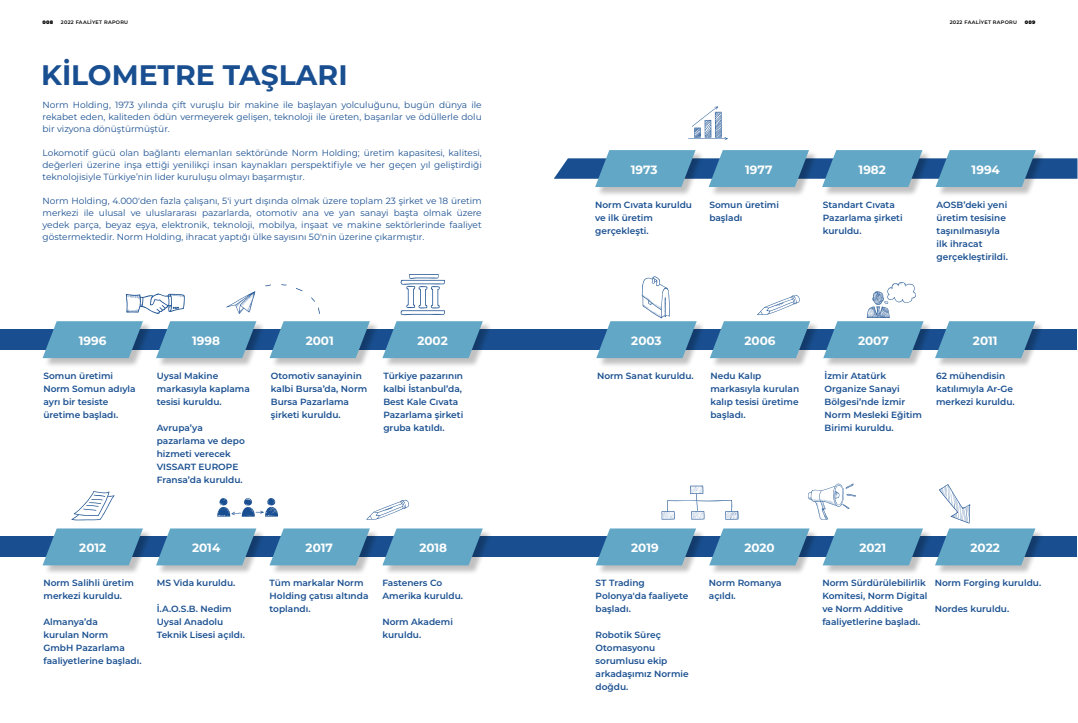
<style>
.page{position:relative;width:1078px;height:723px;background:#fff}
.page>*{position:absolute;margin:0;border:0;box-sizing:border-box;transform-origin:0 0}
.t1{font:700 28.2px "Montserrat";color:#194f90}
.t2{font:700 12px "Montserrat";color:#fff}
.t3{font:600 9px/13px "Montserrat";color:#194f90}
.t4{font:9px/12px "Montserrat";color:#194f90;text-align:justify}
.t5{font:600 5px "Montserrat";letter-spacing:.05em;color:#000}
.t6{font:900 5px "Montserrat";letter-spacing:.05em;color:#000}
</style>
<div class="page">
<div style="left:0;top:329px;width:1077px;height:21px;background:#194f90"></div>
<div style="left:383px;top:322px;width:109px;height:46px;background:#000;opacity:.25"></div>
<svg style="left:382px;top:321px;width:100px;height:37px"></svg>
<div style="left:597px;top:322px;width:109px;height:46px;background:#000;opacity:.25"></div>
<div style="left:710px;top:322px;width:109px;height:46px;background:#000;opacity:.25"></div>
<svg style="left:710px;top:321px;width:100px;height:37px"></svg>
<div style="left:824px;top:322px;width:109px;height:46px;background:#000;opacity:.25"></div>
<div style="left:596px;top:151px;width:109px;height:46px;background:#000;opacity:.25"></div>
<div style="left:709px;top:151px;width:109px;height:46px;background:#000;opacity:.25"></div>
<div style="left:822px;top:151px;width:109px;height:46px;background:#000;opacity:.25"></div>
<div style="left:43px;top:322px;width:110px;height:46px;background:#000;opacity:.25"></div>
<svg style="left:43px;top:321px;width:100px;height:37px"></svg>
<div style="left:157px;top:322px;width:109px;height:46px;background:#000;opacity:.25"></div>
<svg style="left:156px;top:321px;width:100px;height:37px"></svg>
<div style="left:270px;top:322px;width:109px;height:46px;background:#000;opacity:.25"></div>
<svg style="left:269px;top:321px;width:101px;height:37px"></svg>
<div style="left:0;top:537px;width:1077px;height:20px;background:#194f90"></div>
<div style="left:383px;top:529px;width:109px;height:46px;background:#000;opacity:.25"></div>
<svg style="left:382px;top:528px;width:100px;height:37px"></svg>
<div style="left:43px;top:529px;width:110px;height:46px;background:#000;opacity:.25"></div>
<svg style="left:43px;top:528px;width:100px;height:37px"></svg>
<div style="left:596px;top:529px;width:109px;height:46px;background:#000;opacity:.25"></div>
<svg style="left:595px;top:528px;width:101px;height:37px"></svg>
<div style="left:157px;top:529px;width:109px;height:46px;background:#000;opacity:.25"></div>
<svg style="left:156px;top:528px;width:100px;height:37px"></svg>
<div style="left:710px;top:529px;width:109px;height:46px;background:#000;opacity:.25"></div>
<svg style="left:709px;top:528px;width:100px;height:37px"></svg>
<div style="left:270px;top:529px;width:109px;height:46px;background:#000;opacity:.25"></div>
<svg style="left:269px;top:528px;width:101px;height:37px"></svg>
<div style="left:823px;top:529px;width:109px;height:46px;background:#000;opacity:.25"></div>
<svg style="left:822px;top:528px;width:100px;height:37px"></svg>
<div style="left:935px;top:529px;width:109px;height:46px;background:#000;opacity:.25"></div>
<div style="left:936px;top:151px;width:109px;height:46px;background:#000;opacity:.25"></div>
<svg style="left:553px;top:150px;width:524px;height:37px"></svg>
<div style="left:935px;top:322px;width:109px;height:46px;background:#000;opacity:.25"></div>
<svg style="left:935px;top:321px;width:100px;height:37px"></svg>
<svg style="left:688px;top:106px;width:39px;height:34px"></svg>
<svg style="left:126px;top:293px;width:59px;height:21px"></svg>
<svg style="left:226px;top:291px;width:29px;height:23px"></svg>
<svg style="left:311px;top:297px;width:9px;height:17px"></svg>
<svg style="left:400px;top:274px;width:45px;height:41px"></svg>
<svg style="left:596px;top:276px;width:100px;height:82px"></svg>
<svg style="left:757px;top:295px;width:42px;height:20px"></svg>
<svg style="left:366px;top:500px;width:43px;height:20px"></svg>
<svg style="left:823px;top:282px;width:100px;height:76px"></svg>
<svg style="left:71px;top:491px;width:44px;height:30px"></svg>
<svg style="left:217px;top:498px;width:61px;height:19px"></svg>
<svg style="left:661px;top:485px;width:77px;height:35px"></svg>
<svg style="left:807px;top:483px;width:49px;height:37px"></svg>
<svg style="left:934px;top:484px;width:101px;height:81px"></svg>
<p class="t6" style="left:43px;top:18px;width:12px">008</p>
<p class="t5" style="left:61px;top:18px;width:69px">2022 FAALIYET RAPORU</p>
<p class="t5" style="left:949px;top:18px;width:69px">2022 FAALIYET RAPORU</p>
<p class="t6" style="left:1024px;top:18px;width:12px">009</p>
<h1 class="t1" style="left:41px;top:55px;width:308px">KİLOMETRE TAŞLARI</h1>
<p class="t4" style="left:43px;top:98px;width:440px">Norm Holding, 1973 yılında çift vuruşlu bir makine ile başlayan yolculuğunu, bugün dünya ile rekabet eden, kaliteden ödün vermeyerek gelişen, teknoloji ile üreten, başarılar ve ödüllerle dolu bir vizyona dönüştürmüştür.</p>
<p class="t4" style="left:43px;top:146px;width:440px">Lokomotif gücü olan bağlantı elemanları sektöründe Norm Holding; üretim kapasitesi, kalitesi, değerleri üzerine inşa ettiği yenilikçi insan kaynakları perspektifiyle ve her geçen yıl geliştirdiği teknolojisiyle Türkiye’nin lider kuruluşu olmayı başarmıştır.</p>
<p class="t4" style="left:43px;top:194px;width:440px">Norm Holding, 4.000'den fazla çalışanı, 5'i yurt dışında olmak üzere toplam 23 şirket ve 18 üretim merkezi ile ulusal ve uluslararası pazarlarda, otomotiv ana ve yan sanayi başta olmak üzere yedek parça, beyaz eşya, elektronik, teknoloji, mobilya, inşaat ve makine sektörlerinde faaliyet göstermektedir. Norm Holding, ihracat yaptığı ülke sayısını 50'nin üzerine çıkarmıştır.</p>
<h2 class="t2" style="left:630px;top:161px;width:28px">1973</h2>
<h2 class="t2" style="left:745px;top:161px;width:29px">1977</h2>
<h2 class="t2" style="left:858px;top:161px;width:29px">1982</h2>
<p class="t3" style="left:595px;top:198px;width:98px">Norm Cıvata kuruldu ve ilk üretim gerçekleşti.</p>
<p class="t3" style="left:709px;top:198px;width:71px">Somun üretimi başladı</p>
<p class="t3" style="left:822px;top:198px;width:81px">Standart Cıvata<br>Pazarlama şirketi kuruldu.</p>
<h2 class="t2" style="left:971px;top:161px;width:30px">1994</h2>
<p class="t3" style="left:936px;top:198px;width:73px">AOSB’deki yeni üretim tesisine taşınılmasıyla ilk ihracat gerçekleştirildi.</p>
<h2 class="t2" style="left:79px;top:332px;width:29px">1996</h2>
<h2 class="t2" style="left:192px;top:332px;width:29px">1998</h2>
<h2 class="t2" style="left:305px;top:332px;width:29px">2001</h2>
<h2 class="t2" style="left:417px;top:332px;width:32px">2002</h2>
<h2 class="t2" style="left:631px;top:332px;width:32px">2003</h2>
<h2 class="t2" style="left:744px;top:332px;width:32px">2006</h2>
<h2 class="t2" style="left:857px;top:332px;width:32px">2007</h2>
<p class="t3" style="left:383px;top:369px;width:81px">Türkiye pazarının kalbi İstanbul’da,<br>Best Kale Cıvata<br>Pazarlama şirketi gruba katıldı.</p>
<p class="t3" style="left:157px;top:369px;width:95px">Uysal Makine markasıyla kaplama tesisi kuruldu.</p>
<p class="t3" style="left:157px;top:421px;width:89px">Avrupa’ya pazarlama ve depo hizmeti verecek<br>VISSART EUROPE<br>Fransa’da kuruldu.</p>
<p class="t3" style="left:271px;top:369px;width:98px">Otomotiv sanayinin kalbi Bursa’da, Norm<br>Bursa Pazarlama şirketi kuruldu.</p>
<p class="t3" style="left:43px;top:369px;width:71px">Somun üretimi</p>
<p class="t3" style="left:597px;top:369px;width:98px">Norm Sanat kuruldu.</p>
<p class="t3" style="left:43px;top:382px;width:94px">Norm Somun adıyla ayrı bir tesiste üretime başladı.</p>
<p class="t3" style="left:710px;top:369px;width:90px">Nedu Kalıp markasıyla kurulan kalıp tesisi üretime başladı.</p>
<p class="t3" style="left:824px;top:369px;width:99px">İzmir Atatürk<br>Organize Sanayi<br>Bölgesi’nde İzmir<br>Norm Mesleki Eğitim<br>Birimi kuruldu.</p>
<h2 class="t2" style="left:972px;top:332px;width:26px">2011</h2>
<p class="t3" style="left:935px;top:369px;width:80px">62 mühendisin katılımıyla Ar-Ge merkezi kuruldu.</p>
<h2 class="t2" style="left:79px;top:539px;width:28px">2012</h2>
<h2 class="t2" style="left:192px;top:539px;width:30px">2014</h2>
<p class="t3" style="left:43px;top:576px;width:92px">Norm Salihli üretim merkezi kuruldu.</p>
<p class="t3" style="left:43px;top:615px;width:100px">Almanya’da<br>kurulan Norm<br>GmbH Pazarlama faaliyetlerine başladı.</p>
<p class="t3" style="left:157px;top:576px;width:80px">MS Vida kuruldu.</p>
<p class="t3" style="left:157px;top:602px;width:90px">İ.A.O.S.B. Nedim<br>Uysal Anadolu<br>Teknik Lisesi açıldı.</p>
<h2 class="t2" style="left:305px;top:539px;width:29px">2017</h2>
<h2 class="t2" style="left:419px;top:539px;width:29px">2018</h2>
<h2 class="t2" style="left:631px;top:539px;width:29px">2019</h2>
<h2 class="t2" style="left:744px;top:539px;width:32px">2020</h2>
<h2 class="t2" style="left:859px;top:539px;width:28px">2021</h2>
<h2 class="t2" style="left:970px;top:539px;width:31px">2022</h2>
<p class="t3" style="left:269px;top:576px;width:100px">Tüm markalar Norm<br>Holding çatısı altında toplandı.</p>
<p class="t3" style="left:382px;top:576px;width:82px">Fasteners Co<br>Amerika kuruldu.</p>
<p class="t3" style="left:382px;top:615px;width:72px">Norm Akademi kuruldu.</p>
<p class="t3" style="left:595px;top:576px;width:94px">ST Trading<br>Polonya'da faaliyete başladı.</p>
<p class="t3" style="left:595px;top:628px;width:95px">Robotik Süreç<br>Otomasyonu sorumlusu ekip arkadaşımız Normie doğdu.</p>
<p class="t3" style="left:708px;top:576px;width:74px">Norm Romanya açıldı.</p>
<p class="t3" style="left:822px;top:576px;width:106px">Norm Sürdürülebilirlik<br>Komitesi, Norm Digital ve Norm Additive faaliyetlerine başladı.</p>
<p class="t3" style="left:934px;top:576px;width:108px">Norm Forging kuruldu.</p>
<p class="t3" style="left:934px;top:602px;width:76px">Nordes kuruldu.</p>
</div>
